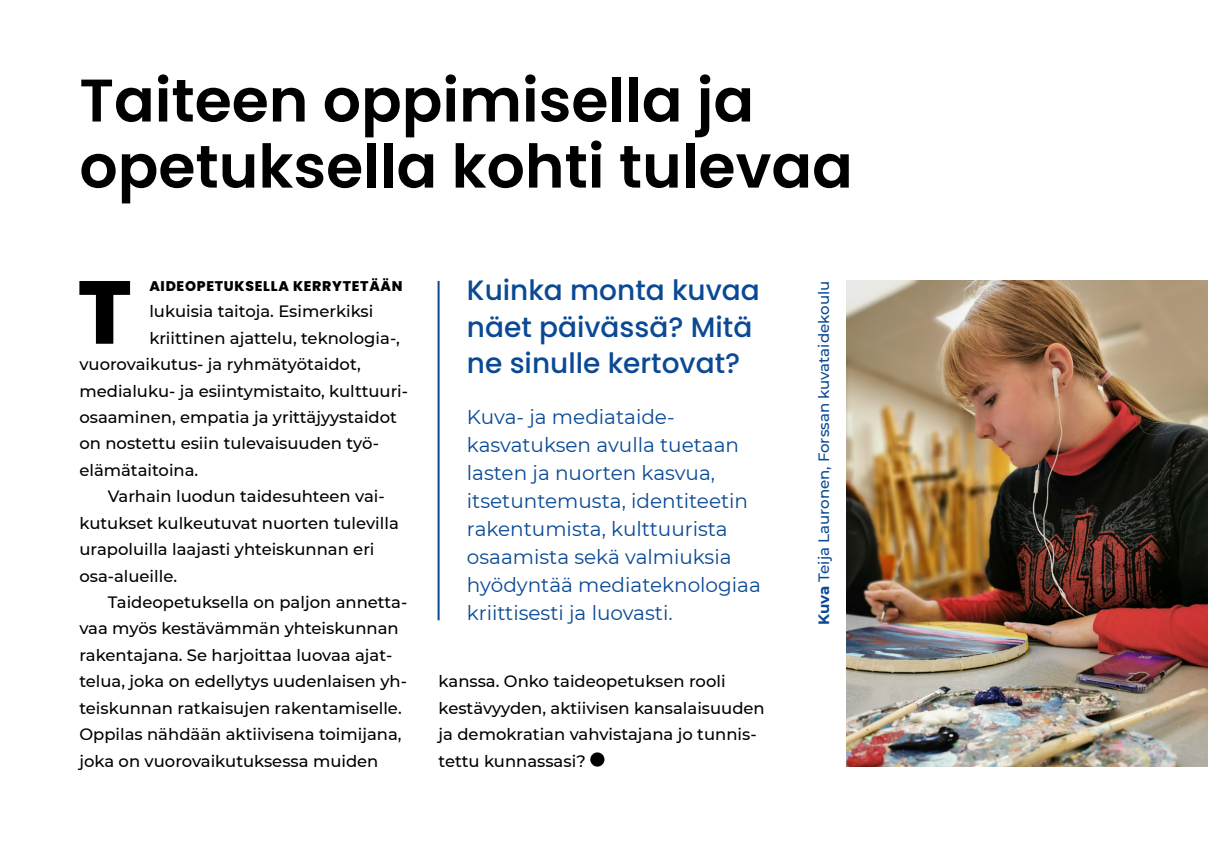
<style>
.page{position:relative;width:1208px;height:857px;background:#fff}
.page>*{position:absolute;margin:0;border:0;box-sizing:border-box;transform-origin:0 0}
.t1{font:800 88.8px "Poppins";color:#000}
.t2{font:600 60px/66px "Poppins";color:#000}
.t3{font:500 28px/36.4px "Poppins";color:#0a4994}
.t4{font:20px/28px "Montserrat";color:#0a4994}
.t5{font:500 16.4px/26.4px "Montserrat";color:#000}
.t6{font:500 15px "Montserrat";color:#0a4994}
.t7{font:800 14px "Poppins";letter-spacing:.05em;color:#000}
.s1{font-weight:700}
</style>
<div class="page">
<img style="left:846px;top:281px;width:362px;height:485px">
<div style="left:590px;top:752px;width:14px;height:14px;background:#000;border-radius:50%"></div>
<hr style="left:437px;top:281px;width:2px;height:339px;background:#0a4994">
<h2 class="t2" style="left:79px;top:68px;width:775px">Taiteen oppimisella ja opetuksella kohti tulevaa</h2>
<h1 class="t1" style="left:78px;top:261px;width:55px">T</h1>
<p class="t7" style="left:149px;top:278px;width:255px">AIDEOPETUKSELLA KERRYTETÄÄN</p>
<p class="t5" style="left:149px;top:297px;width:225px">lukuisia taitoja. Esimerkiksi</p>
<p class="t5" style="left:149px;top:324px;width:252px">kriittinen ajattelu, teknologia-,</p>
<p class="t5" style="left:79px;top:350px;width:283px">vuorovaikutus- ja ryhmätyötaidot,</p>
<p class="t5" style="left:79px;top:377px;width:328px">medialuku- ja esiintymistaito, kulttuuri-</p>
<p class="t5" style="left:79px;top:403px;width:319px">osaaminen, empatia ja yrittäjyystaidot</p>
<p class="t5" style="left:79px;top:429px;width:299px">on nostettu esiin tulevaisuuden työ-</p>
<p class="t5" style="left:79px;top:456px;width:120px">elämätaitoina.</p>
<p class="t5" style="left:108px;top:482px;width:278px">Varhain luodun taidesuhteen vai-</p>
<p class="t5" style="left:79px;top:508px;width:321px">kutukset kulkeutuvat nuorten tulevilla</p>
<p class="t5" style="left:79px;top:535px;width:297px">urapoluilla laajasti yhteiskunnan eri</p>
<p class="t5" style="left:79px;top:561px;width:99px">osa-alueille.</p>
<p class="t5" style="left:108px;top:588px;width:301px">Taideopetuksella on paljon annetta-</p>
<p class="t5" style="left:79px;top:614px;width:321px">vaa myös kestävämmän yhteiskunnan</p>
<p class="t5" style="left:79px;top:640px;width:314px">rakentajana. Se harjoittaa luovaa ajat-</p>
<p class="t5" style="left:79px;top:667px;width:329px">telua, joka on edellytys uudenlaisen yh-</p>
<p class="t5" style="left:79px;top:693px;width:324px">teiskunnan ratkaisujen rakentamiselle.</p>
<p class="t5" style="left:79px;top:720px;width:324px">Oppilas nähdään aktiivisena toimijana,</p>
<p class="t5" style="left:79px;top:746px;width:300px">joka on vuorovaikutuksessa muiden</p>
<h3 class="t3" style="left:467px;top:272px;width:294px">Kuinka monta kuvaa näet päivässä? Mitä ne sinulle kertovat?</h3>
<p class="t4" style="left:467px;top:402px;width:295px">Kuva- ja mediataide&shy;kasvatuksen avulla tuetaan lasten ja nuorten kasvua, itsetuntemusta, identiteetin rakentumista, kulttuurista osaamista sekä valmiuksia hyödyntää mediateknologiaa kriittisesti ja luovasti.</p>
<p class="t5" style="left:438px;top:667px;width:328px">kanssa. Onko taideopetuksen rooli kestävyyden, aktiivisen kansalaisuuden ja demokratian vahvistajana jo tunnis&shy;tettu kunnassasi?</p>
<p class="t6" style="left:813px;top:624px;width:345px;rotate:-90deg"><span class="s1">Kuva</span> Teija Lauronen, Forssan kuvataidekoulu</p>
</div>
